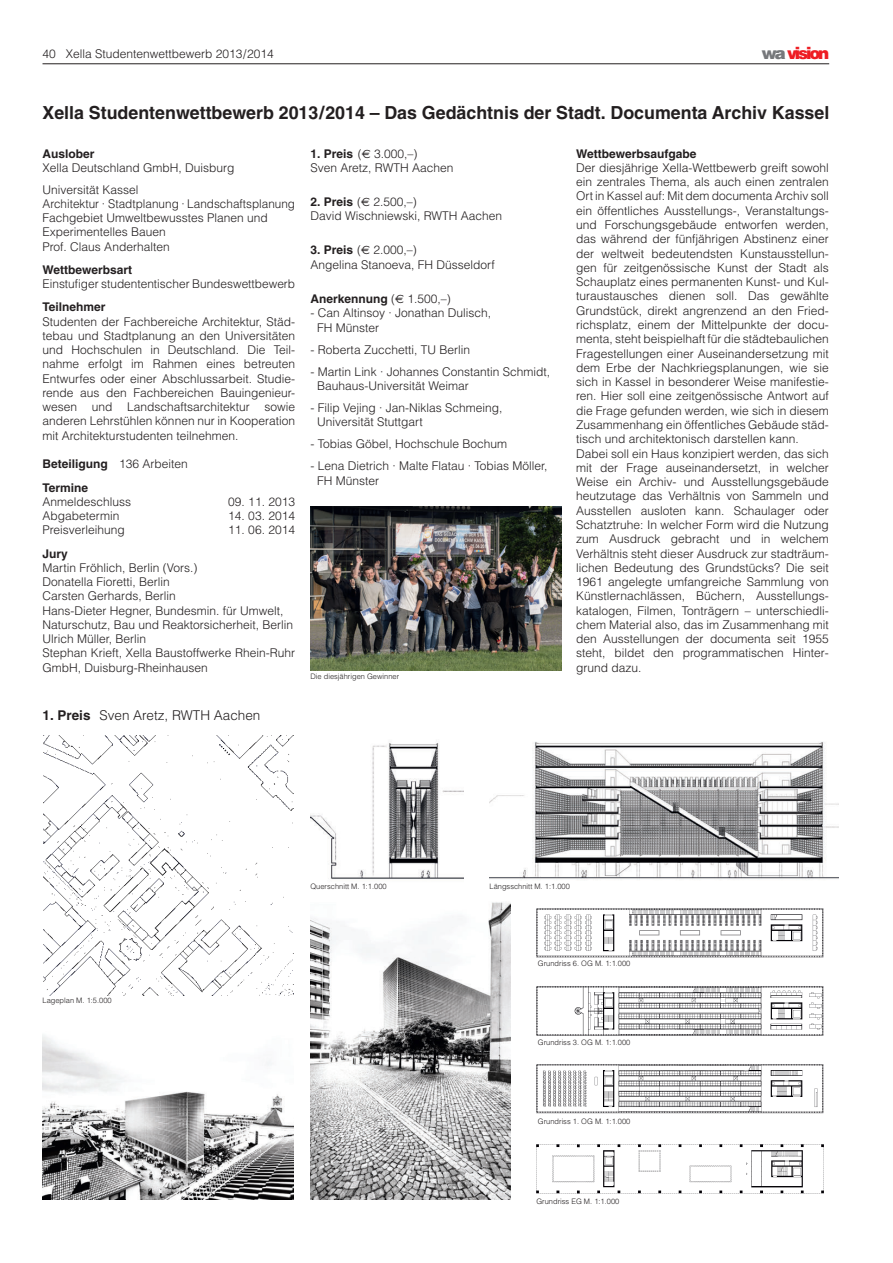
<style>
.page{position:relative;width:893px;height:1263px;background:#fff}
.page>*{position:absolute;margin:0;border:0;box-sizing:border-box;transform-origin:0 0}
.t1{font:700 18px "Helvetica";color:#231f20}
.t2{font:900 16.5px "Helvetica";letter-spacing:-.135em;color:#ee1d23}
.t3{font:300 13.5px "Helvetica";color:#231f20}
.t4{font:300 12px/14.2px "Helvetica";color:#231f20}
.t5{font:700 12px/23.2px "Helvetica";color:#231f20}
.t6{font:300 7.5px "Helvetica";color:#231f20}
.s1{color:#76787b}
.s2{font-weight:300}
.s3{font-weight:700}
.s4{font-family:"Euro Sans";font-weight:400}
</style>
<div class="page">
<hr style="left:43px;top:64px;width:786px;height:1px;background:#231f20">
<img style="left:43px;top:1035px;width:250px;height:164px">
<img style="left:43px;top:736px;width:250px;height:259px">
<img style="left:310px;top:743px;width:153px;height:136px">
<img style="left:310px;top:902px;width:200px;height:297px">
<img style="left:536px;top:908px;width:288px;height:50px">
<img style="left:536px;top:986px;width:288px;height:50px">
<img style="left:536px;top:1064px;width:288px;height:50px">
<img style="left:536px;top:1144px;width:288px;height:50px">
<img style="left:489px;top:741px;width:349px;height:139px">
<img style="left:310px;top:506px;width:251px;height:165px">
<p class="t4" style="left:43px;top:46px;width:233px">40 Xella Studentenwettbewerb 2013/2014</p>
<h2 class="t2" style="left:762px;top:43px;width:69px"><span class="s1">wa</span> vision</h2>
<h1 class="t1" style="left:43px;top:106px;width:788px">Xella Studentenwettbewerb 2013/2014 – Das Gedächtnis der Stadt. Documenta Archiv Kassel</h1>
<p class="t5" style="left:43px;top:143px;width:54px">Auslober</p>
<p class="t4" style="left:43px;top:157px;width:194px;line-height:21.8px">Xella Deutschland GmbH, Duisburg<br>Universität Kassel</p>
<p class="t4" style="left:43px;top:197px;width:254px">Architektur · Stadtplanung · Landschaftsplanung Fachgebiet Umweltbewusstes Planen und Experimentelles Bauen<br>Prof. Claus Anderhalten</p>
<p class="t5" style="left:43px;top:259px;width:91px">Wettbewerbsart</p>
<p class="t4" style="left:43px;top:277px;width:254px">Einstufiger studententischer Bundeswettbewerb</p>
<p class="t5" style="left:43px;top:297px;width:65px">Teilnehmer</p>
<p class="t4" style="left:43px;top:314px;width:254px;text-align:justify">Studenten der Fachbereiche Architektur, Städ&shy;tebau und Stadtplanung an den Universitäten und Hochschulen in Deutschland. Die Teil&shy;nahme erfolgt im Rahmen eines betreuten Entwurfes oder einer Abschlussarbeit. Studie&shy;rende aus den Fachbereichen Bauingenieur&shy;wesen und Landschaftsarchitektur sowie anderen Lehrstühlen können nur in Kooperation mit Architekturstudenten teilnehmen.</p>
<p class="t5" style="left:43px;top:454px;width:147px">Beteiligung <span class="s2">136 Arbeiten<br></span>Termine</p>
<p class="t4" style="left:43px;top:494px;width:90px">Anmeldeschluss</p>
<p class="t4" style="left:228px;top:494px;width:68px">09. 11. 2013</p>
<p class="t4" style="left:43px;top:509px;width:78px">Abgabetermin</p>
<p class="t4" style="left:228px;top:509px;width:68px">14. 03. 2014</p>
<p class="t4" style="left:43px;top:523px;width:84px">Preisverleihung</p>
<p class="t4" style="left:228px;top:523px;width:68px">11. 06. 2014</p>
<p class="t5" style="left:43px;top:543px;width:27px">Jury</p>
<p class="t4" style="left:43px;top:560px;width:254px">Martin Fröhlich, Berlin (Vors.)<br>Donatella Fioretti, Berlin<br>Carsten Gerhards, Berlin<br>Hans-Dieter Hegner, Bundesmin. für Umwelt, Naturschutz, Bau und Reaktorsicherheit, Berlin Ulrich Müller, Berlin<br>Stephan Krieft, Xella Baustoffwerke Rhein-Ruhr GmbH, Duisburg-Rheinhausen</p>
<p class="t3" style="left:43px;top:707px;width:219px"><span class="s3">1. Preis</span> Sven Aretz, RWTH Aachen</p>
<p class="t4" style="left:310px;top:146px;width:144px"><span class="s3">1. Preis</span> (<span class="s4">€</span> 3.000,–)<br>Sven Aretz, RWTH Aachen</p>
<p class="t4" style="left:310px;top:195px;width:193px"><span class="s3">2. Preis</span> (<span class="s4">€</span> 2.500,–)<br>David Wischniewski, RWTH Aachen</p>
<p class="t4" style="left:310px;top:243px;width:186px"><span class="s3">3. Preis</span> (<span class="s4">€</span> 2.000,–)<br>Angelina Stanoeva, FH Düsseldorf</p>
<p class="t5" style="left:310px;top:288px;width:142px">Anerkennung <span class="s2">(</span><span class="s4">€</span> <span class="s2">1.500,–)</span></p>
<p class="t4" style="left:317px;top:306px;width:176px;text-indent:-7px">- Can Altinsoy · Jonathan Dulisch,<br>FH Münster</p>
<p class="t4" style="left:310px;top:342px;width:161px">- Roberta Zucchetti, TU Berlin</p>
<p class="t4" style="left:317px;top:364px;width:234px;text-indent:-7px">- Martin Link · Johannes Constantin Schmidt,<br>Bauhaus-Universität Weimar</p>
<p class="t4" style="left:317px;top:400px;width:187px;text-indent:-7px">- Filip Vejing · Jan-Niklas Schmeing,<br>Universität Stuttgart</p>
<p class="t4" style="left:310px;top:437px;width:198px">- Tobias Göbel, Hochschule Bochum</p>
<p class="t4" style="left:317px;top:459px;width:232px;text-indent:-7px">- Lena Dietrich · Malte Flatau · Tobias Möller,<br>FH Münster</p>
<p class="t6" style="left:310px;top:672px;width:90px">Die diesjährigen Gewinner</p>
<p class="t5" style="left:576px;top:143px;width:122px">Wettbewerbsaufgabe</p>
<p class="t4" style="left:576px;top:161px;width:254px">Der diesjährige Xella-Wettbewerb greift sowohl ein zentrales Thema, als auch einen zentralen Ort in Kassel auf: Mit dem documenta Archiv soll ein öffentliches Ausstellungs-, Veranstaltungs&shy;und Forschungsgebäude entworfen werden, das während der fünfjährigen Abstinenz einer der weltweit bedeutendsten Kunstausstellun&shy;gen für zeitgenössische Kunst der Stadt als Schauplatz eines permanenten Kunst- und Kul&shy;turaustausches dienen soll. Das gewählte Grundstück, direkt angrenzend an den Fried&shy;richsplatz, einem der Mittelpunkte der docu&shy;menta, steht beispielhaft für die städtebaulichen Fragestellungen einer Auseinandersetzung mit dem Erbe der Nachkriegsplanungen, wie sie sich in Kassel in besonderer Weise manifestie&shy;ren. Hier soll eine zeitgenössische Antwort auf die Frage gefunden werden, wie sich in diesem Zusammenhang ein öffentliches Gebäude städ&shy;tisch und architektonisch darstellen kann.<br>Dabei soll ein Haus konzipiert werden, das sich mit der Frage auseinandersetzt, in welcher Weise ein Archiv- und Ausstellungsgebäude heutzutage das Verhältnis von Sammeln und Ausstellen ausloten kann. Schaulager oder Schatztruhe: In welcher Form wird die Nutzung zum Ausdruck gebracht und in welchem Verhältnis steht dieser Ausdruck zur stadträum&shy;lichen Bedeutung des Grundstücks? Die seit 1961 angelegte umfangreiche Sammlung von Künstlernachlässen, Büchern, Ausstellungs&shy;katalogen, Filmen, Tonträgern – unterschiedli&shy;chem Material also, das im Zusammenhang mit den Ausstellungen der documenta seit 1955 steht, bildet den programmatischen Hinter&shy;grund dazu.</p>
<p class="t6" style="left:43px;top:996px;width:71px">Lageplan M. 1:5.000</p>
<p class="t6" style="left:310px;top:882px;width:78px">Querschnitt M. 1:1.000</p>
<p class="t6" style="left:489px;top:882px;width:82px">Längsschnitt M. 1:1.000</p>
<p class="t6" style="left:538px;top:959px;width:94px">Grundriss 6. OG M. 1:1.000</p>
<p class="t6" style="left:538px;top:1038px;width:94px">Grundriss 3. OG M. 1:1.000</p>
<p class="t6" style="left:538px;top:1117px;width:94px">Grundriss 1. OG M. 1:1.000</p>
<p class="t6" style="left:536px;top:1197px;width:84px">Grundriss EG M. 1:1.000</p>
</div>
